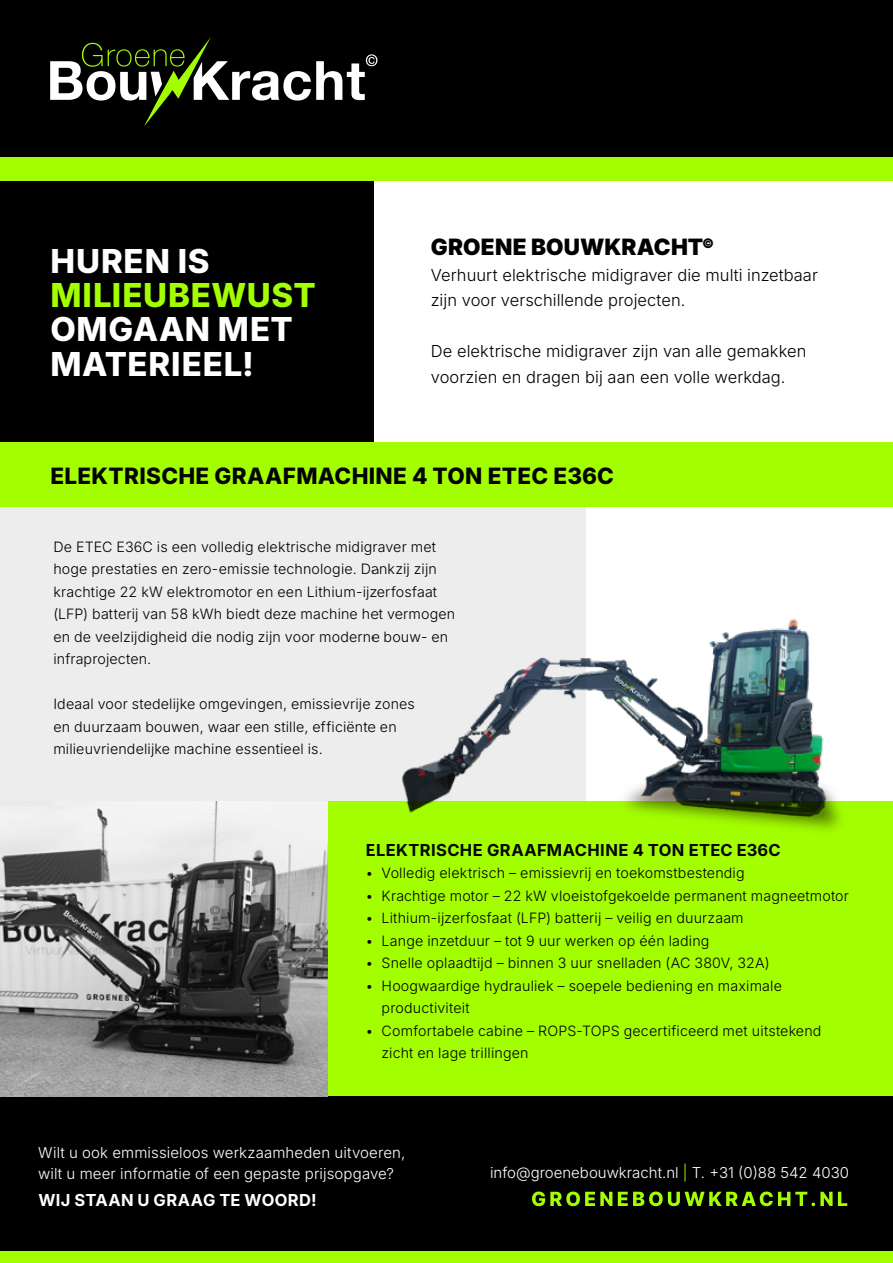
<style>
.page{position:relative;width:893px;height:1263px;background:#fff}
.page>*{position:absolute;margin:0;border:0;box-sizing:border-box;transform-origin:0 0}
.t1{font:800 33px/34.5px "Inter";letter-spacing:.025em;color:#fff}
.t2{font:800 33px "Inter";letter-spacing:.02em;color:#a3ff00}
.t3{font:800 22.5px "Inter";letter-spacing:.015em;color:#000}
.t4{font:900 22.5px "Inter";letter-spacing:.005em;color:#000}
.t5{font:300 16.5px/25.5px "Inter";letter-spacing:.005em;color:#000}
.t6{font:700 16.5px "Inter";letter-spacing:.025em;color:#000}
.t7{font:700 16.5px "Inter";letter-spacing:.02em;color:#fff}
.t8{font:300 15px/21px "Inter";letter-spacing:.005em;color:#fff}
.t9{font:300 14.25px/22.5px "Inter";letter-spacing:.01em;color:#000}
.s1{color:#a3ff00}
</style>
<div class="page">
<div style="left:0;top:505px;width:585px;height:322px;background:#ededed"></div>
<div style="left:0;top:442px;width:893px;height:65px;background:#a3ff00"></div>
<div style="left:327px;top:801px;width:566px;height:316px;background:#a3ff00"></div>
<div style="left:0;top:0;width:893px;height:173px;background:#000"></div>
<div style="left:0;top:173px;width:373px;height:269px;background:#000"></div>
<div style="left:0;top:157px;width:893px;height:24px;background:#a3ff00"></div>
<svg style="left:50px;top:37px;width:327px;height:89px"></svg>
<div style="left:0;top:1096px;width:893px;height:167px;background:#000"></div>
<div style="left:0;top:1252px;width:893px;height:11px;background:#a3ff00"></div>
<svg style="left:532px;top:1191px;width:315px;height:15px"></svg>
<img style="left:0;top:801px;width:327px;height:295px">
<img style="left:402px;top:569px;width:439px;height:262px">
<h1 class="t1" style="left:50px;top:242px;width:161px">HUREN IS</h1>
<h1 class="t2" style="left:50px;top:270px;width:267px">MILIEUBEWUST</h1>
<h1 class="t1" style="left:50px;top:311px;width:244px">OMGAAN MET<br>MATERIEEL!</h1>
<h2 class="t4" style="left:431px;top:230px;width:285px">GROENE BOUWKRACHT<sup>©</sup></h2>
<p class="t5" style="left:431px;top:262px;width:388px">Verhuurt elektrische midigraver die multi inzetbaar zijn voor verschillende projecten.</p>
<p class="t5" style="left:431px;top:338px;width:377px">De elektrische midigraver zijn van alle gemakken voorzien en dragen bij aan een volle werkdag.</p>
<h2 class="t3" style="left:50px;top:459px;width:565px">ELEKTRISCHE GRAAFMACHINE 4 TON ETEC E36C</h2>
<p class="t9" style="left:53px;top:535px;width:403px">De ETEC E36C is een volledig elektrische midigraver met hoge prestaties en zero-emissie technologie. Dankzij zijn krachtige 22 kW elektromotor en een Lithium-ijzerfosfaat (LFP) batterij van 58 kWh biedt deze machine het vermogen en de veelzijdigheid die nodig zijn voor moderne bouw- en infraprojecten.</p>
<p class="t9" style="left:53px;top:692px;width:363px">Ideaal voor stedelijke omgevingen, emissievrije zones en duurzaam bouwen, waar een stille, efficiënte en milieuvriendelijke machine essentieel is.</p>
<p class="t6" style="left:366px;top:837px;width:416px">ELEKTRISCHE GRAAFMACHINE 4 TON ETEC E36C</p>
<p class="t9" style="left:366px;top:861px;width:381px">• Volledig elektrisch – emissievrij en toekomstbestendig</p>
<p class="t9" style="left:366px;top:884px;width:485px">• Krachtige motor – 22 kW vloeistofgekoelde permanent magneetmotor</p>
<p class="t9" style="left:366px;top:906px;width:380px">• Lithium-ijzerfosfaat (LFP) batterij – veilig en duurzaam</p>
<p class="t9" style="left:366px;top:929px;width:345px">• Lange inzetduur – tot 9 uur werken op één lading</p>
<p class="t9" style="left:366px;top:951px;width:406px">• Snelle oplaadtijd – binnen 3 uur snelladen (AC 380V, 32A)</p>
<p class="t9" style="left:382px;top:974px;width:402px;text-indent:-16px">• Hoogwaardige hydrauliek – soepele bediening en maximale productiviteit</p>
<p class="t9" style="left:382px;top:1019px;width:441px;text-indent:-16px">• Comfortabele cabine – ROPS-TOPS gecertificeerd met uitstekend zicht en lage trillingen</p>
<p class="t8" style="left:38px;top:1141px;width:369px">Wilt u ook emmissieloos werkzaamheden uitvoeren, wilt u meer informatie of een gepaste prijsopgave?</p>
<p class="t7" style="left:38px;top:1188px;width:280px">WIJ STAAN U GRAAG TE WOORD!</p>
<p class="t8" style="left:490px;top:1161px;width:360px">info@groenebouwkracht.nl <span class="s1">|</span> T. +31 (0)88 542 4030</p>
</div>
